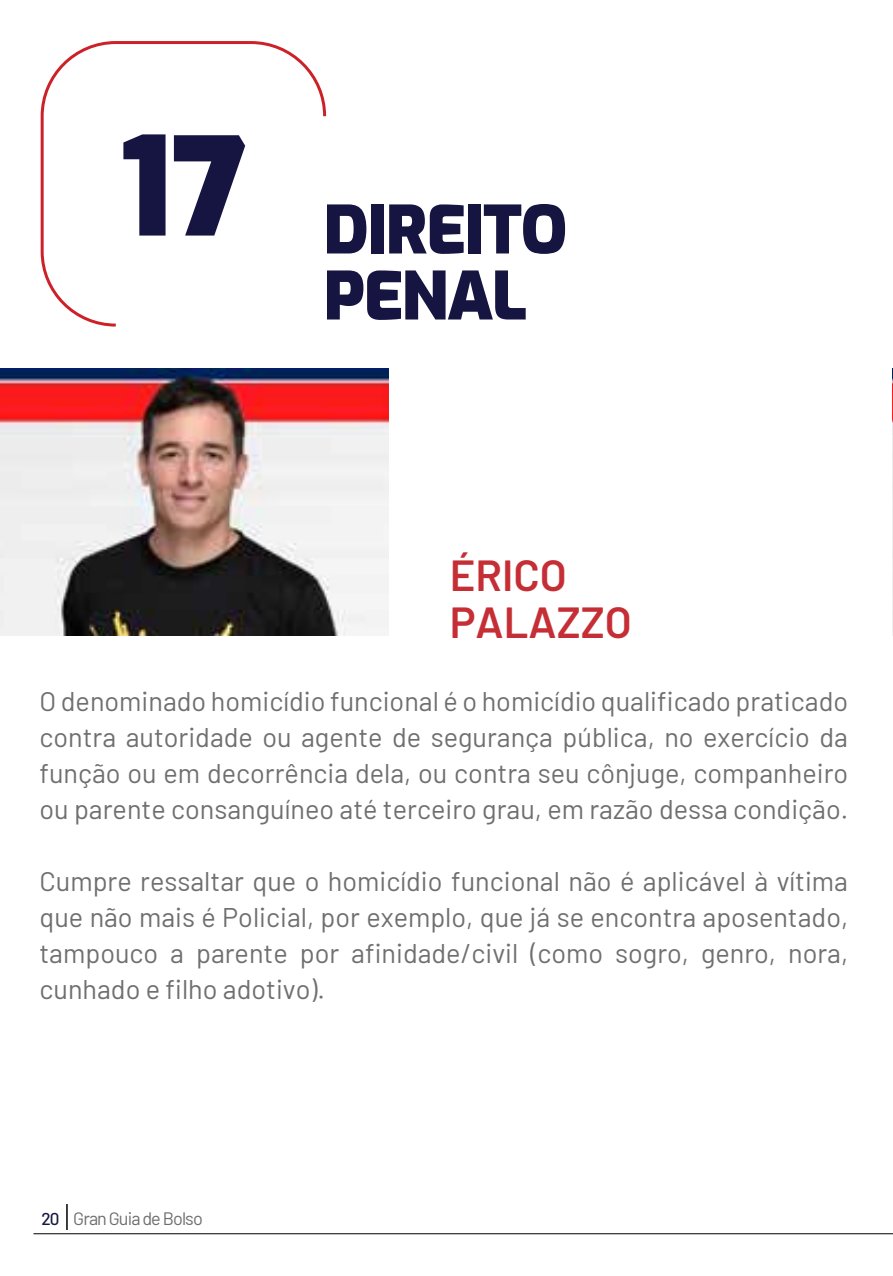
<style>
.page{position:relative;width:893px;height:1276px;background:#fff}
.page>*{position:absolute;margin:0;border:0;box-sizing:border-box;transform-origin:0 0}
.t1{font:900 135px "Exo";color:#161541}
.t2{font:900 66px/66px "Exo";letter-spacing:-.025em;color:#161541}
.t3{font:600 43.5px/47.1px "Barlow";color:#c62e35}
.t4{font:27px/36px "Barlow";color:#706f6f;text-align:justify}
.t5{font:18px "Barlow";letter-spacing:-.05em;color:#6d6e70}
.s1{font-weight:500;font-size:17.1px;color:#171742}
</style>
<div class="page">
<hr style="left:33px;top:1233px;width:860px;height:1px;background:#000">
<img style="left:0;top:369px;width:389px;height:266px">
<svg style="left:41px;top:41px;width:285px;height:285px"></svg>
<hr style="left:66px;top:1204px;width:2px;height:26px;background:#000">
<img style="left:892px;top:369px;width:1px;height:266px">
<h1 class="t1" style="left:120px;top:82px;width:128px">17</h1>
<h2 class="t2" style="left:323px;top:192px;width:246px">DIREITO<br>PENAL</h2>
<h3 class="t3" style="left:450px;top:548px;width:184px">ÉRICO<br>PALAZZO</h3>
<p class="t4" style="left:39px;top:681px;width:810px">O denominado homicídio funcional é o homicídio qualificado praticado contra autoridade ou agente de segurança pública, no exercício da função ou em decorrência dela, ou contra seu cônjuge, companheiro ou parente consanguíneo até terceiro grau, em razão dessa condição.</p>
<p class="t4" style="left:39px;top:861px;width:810px">Cumpre ressaltar que o homicídio funcional não é aplicável à vítima que não mais é Policial, por exemplo, que já se encontra aposentado, tampouco a parente por afinidade/civil (como sogro, genro, nora, cunhado e filho adotivo).</p>
<p class="t5" style="left:41px;top:1205px;width:163px"><span class="s1">20</span> Gran Guia de Bolso</p>
</div>
